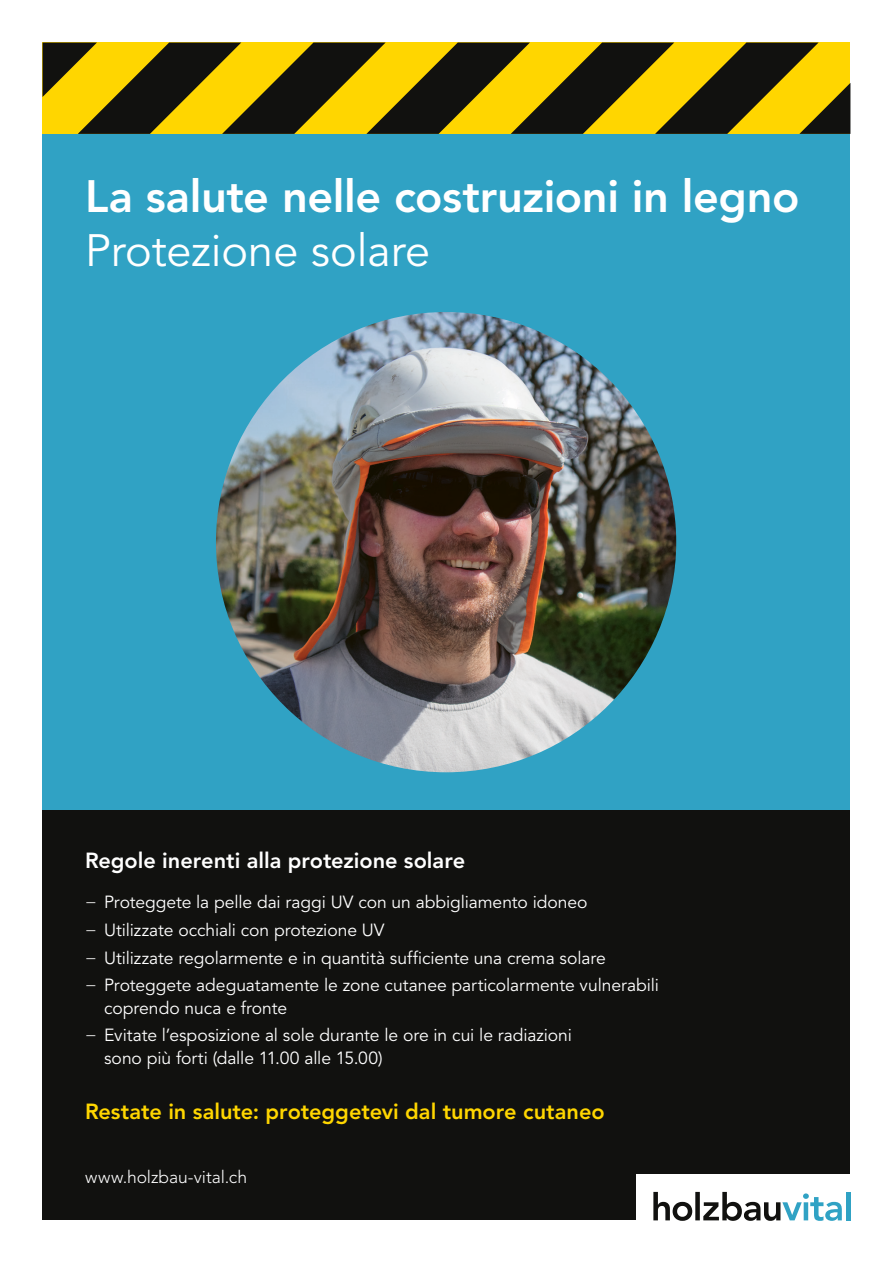
<style>
.page{position:relative;width:893px;height:1263px;background:#fff}
.page>*{position:absolute;margin:0;border:0;box-sizing:border-box;transform-origin:0 0}
.t1{font:800 45px "Avenir LT Std";letter-spacing:-.01em;color:#fff}
.t2{font:45px "Avenir LT Std";color:#fff}
.t3{font:800 21.75px "Avenir LT Std";color:#ffd600}
.t4{font:800 21.75px "Avenir LT Std";color:#fff}
.t5{font:17.55px/27.9px "Avenir LT Std";letter-spacing:-.005em;color:#fff}
.t6{font:300 17.55px "Avenir LT Std";color:#fff}
.s1{font-weight:300}
</style>
<div class="page">
<div style="left:43px;top:134px;width:807px;height:721px;background:#30a2c4"></div>
<svg style="left:43px;top:43px;width:807px;height:91px;background:#8b7607"></svg>
<div style="left:43px;top:810px;width:807px;height:410px;background:#11110f"></div>
<div style="left:636px;top:1174px;width:232px;height:64px;background:#fff"></div>
<svg style="left:653px;top:1192px;width:189px;height:29px"></svg>
<hr style="left:846px;top:1192px;width:4px;height:28px;background:#30a2c4">
<img style="left:216px;top:312px;width:460px;height:460px;border-radius:230px">
<h1 class="t1" style="left:85px;top:170px;width:716px">La salute nelle costruzioni in legno</h1>
<h1 class="t2" style="left:85px;top:224px;width:346px">Protezione solare</h1>
<p class="t4" style="left:85px;top:847px;width:382px">Regole inerenti alla protezione solare</p>
<p class="t5" style="left:85px;top:888px;width:575px"><span class="s1">−</span> Proteggete la pelle dai raggi UV con un abbigliamento idoneo<br><span class="s1">−</span> Utilizzate occhiali con protezione UV<br><span class="s1">−</span> Utilizzate regolarmente e in quantità sufficiente una crema solare<br><span class="s1">−</span> Proteggete adeguatamente le zone cutanee particolarmente vulnerabili</p>
<p class="t5" style="left:85px;top:994px;width:488px;text-indent:19px">coprendo nuca e fronte<br><span class="s1">−</span> Evitate l’esposizione al sole durante le ore in cui le radiazioni</p>
<p class="t5" style="left:104px;top:1044px;width:280px">sono più forti (dalle 11.00 alle 15.00)</p>
<p class="t3" style="left:85px;top:1099px;width:521px">Restate in salute: proteggetevi dal tumore cutaneo</p>
<p class="t6" style="left:85px;top:1166px;width:164px">www.holzbau-vital.ch</p>
</div>
